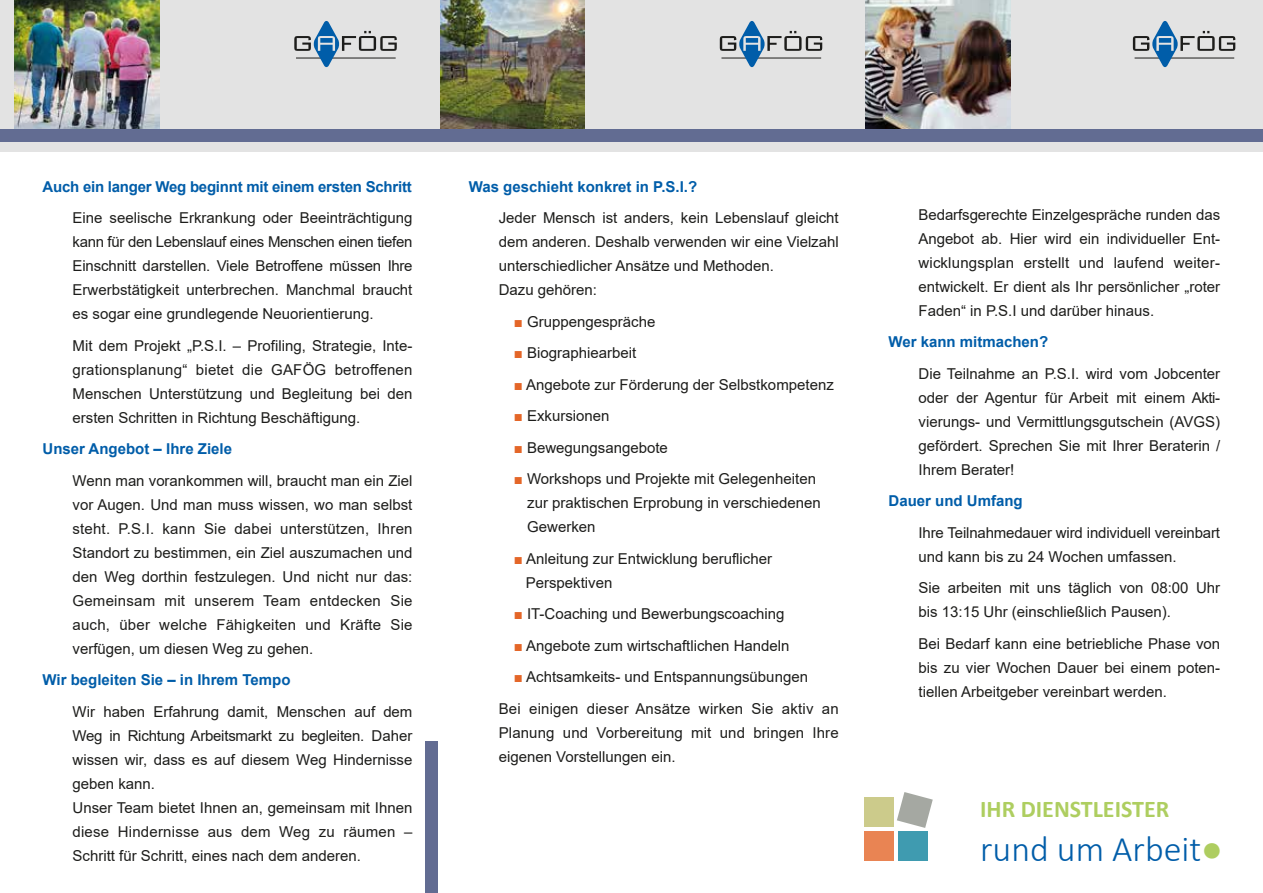
<style>
.page{position:relative;width:1263px;height:893px;background:#fff}
.page>*{position:absolute;margin:0;border:0;box-sizing:border-box;transform-origin:0 0}
.t1{font:300 36px "Calibri";color:#005da9}
.t2{font:700 24px "Calibri";color:#aece60}
.t3{font:15px/24px "Arial";color:#1d1d1b}
.t4{font:700 15px "Arial";color:#005da9}
.s1{color:#e46628}
.s2{font-family:"Arial";font-weight:400;color:#aecd60}
</style>
<div class="page">
<div style="left:0;top:0;width:1263px;height:152px;background:#e3e3e3"></div>
<div style="left:425px;top:741px;width:13px;height:152px;background:#626c92"></div>
<svg style="left:1133px;top:21px;width:102px;height:47px"></svg>
<svg style="left:720px;top:21px;width:102px;height:47px"></svg>
<svg style="left:294px;top:21px;width:103px;height:47px"></svg>
<svg style="left:897px;top:792px;width:36px;height:36px"></svg>
<div style="left:898px;top:831px;width:29px;height:29px;background:#3f9bb0"></div>
<div style="left:864px;top:797px;width:30px;height:30px;background:#cccb8b"></div>
<div style="left:864px;top:831px;width:30px;height:29px;background:#e98453"></div>
<img style="left:865px;top:0;width:145px;height:129px">
<img style="left:14px;top:0;width:145px;height:129px">
<img style="left:440px;top:0;width:145px;height:129px">
<div style="left:0;top:129px;width:1263px;height:12px;background:#626c92"></div>
<p class="t4" style="left:43px;top:176px;width:371px">Auch ein langer Weg beginnt mit einem ersten Schritt</p>
<p class="t3" style="left:73px;top:206px;width:341px;text-align:justify">Eine seelische Erkrankung oder Beeinträchtigung kann für den Lebenslauf eines Menschen einen tiefen Einschnitt darstellen. Viele Betroffene müssen Ihre Erwerbstätigkeit unterbrechen. Manchmal braucht es sogar eine grundlegende Neuorientierung.</p>
<p class="t3" style="left:73px;top:333px;width:341px;text-align:justify">Mit dem Projekt „P.S.I. – Profiling, Strategie, Inte&shy;grationsplanung“ bietet die GAFÖG betroffenen Menschen Unterstützung und Begleitung bei den ersten Schritten in Richtung Beschäftigung.</p>
<p class="t4" style="left:43px;top:438px;width:191px">Unser Angebot – Ihre Ziele</p>
<p class="t3" style="left:73px;top:468px;width:342px;text-align:justify">Wenn man vorankommen will, braucht man ein Ziel vor Augen. Und man muss wissen, wo man selbst steht. P.S.I. kann Sie dabei unterstützen, Ihren Standort zu bestimmen, ein Ziel auszumachen und den Weg dorthin festzulegen. Und nicht nur das:<br>Gemeinsam mit unserem Team entdecken Sie auch, über welche Fähigkeiten und Kräfte Sie verfügen, um diesen Weg zu gehen.</p>
<p class="t4" style="left:43px;top:669px;width:249px">Wir begleiten Sie – in Ihrem Tempo</p>
<p class="t3" style="left:73px;top:699px;width:341px">Wir haben Erfahrung damit, Menschen auf dem Weg in Richtung Arbeitsmarkt zu begleiten. Daher wissen wir, dass es auf diesem Weg Hindernisse geben kann.<br>Unser Team bietet Ihnen an, gemeinsam mit Ihnen diese Hindernisse aus dem Weg zu räumen – Schritt für Schritt, eines nach dem anderen.</p>
<p class="t4" style="left:469px;top:176px;width:230px">Was geschieht konkret in P.S.I.?</p>
<p class="t3" style="left:499px;top:206px;width:341px">Jeder Mensch ist anders, kein Lebenslauf gleicht dem anderen. Deshalb verwenden wir eine Vielzahl unterschiedlicher Ansätze und Methoden.<br>Dazu gehören:</p>
<p class="t3" style="left:514px;top:309px;width:143px"><span class="s1">■</span> Gruppengespräche</p>
<p class="t3" style="left:514px;top:341px;width:124px"><span class="s1">■</span> Biographiearbeit</p>
<p class="t3" style="left:514px;top:372px;width:322px"><span class="s1">■</span> Angebote zur Förderung der Selbstkompetenz</p>
<p class="t3" style="left:514px;top:404px;width:97px"><span class="s1">■</span> Exkursionen</p>
<p class="t3" style="left:514px;top:435px;width:156px"><span class="s1">■</span> Bewegungsangebote</p>
<p class="t3" style="left:527px;top:467px;width:295px;text-indent:-14px"><span class="s1">■</span> Workshops und Projekte mit Gelegenheiten zur praktischen Erprobung in verschiedenen<br>Gewerken</p>
<p class="t3" style="left:526px;top:546px;width:248px;text-indent:-12px"><span class="s1">■</span> Anleitung zur Entwicklung beruflicher<br>Perspektiven</p>
<p class="t3" style="left:514px;top:602px;width:272px"><span class="s1">■</span> IT-Coaching und Bewerbungscoaching</p>
<p class="t3" style="left:514px;top:633px;width:277px"><span class="s1">■</span> Angebote zum wirtschaftlichen Handeln</p>
<p class="t3" style="left:499px;top:661px;width:341px;line-height:31.5px;text-indent:15px"><span class="s1">■</span> Achtsamkeits- und Entspannungsübungen<br>Bei einigen dieser Ansätze wirken Sie aktiv an</p>
<p class="t3" style="left:499px;top:720px;width:341px">Planung und Vorbereitung mit und bringen Ihre eigenen Vorstellungen ein.</p>
<p class="t3" style="left:918px;top:202px;width:303px;text-align:justify">Bedarfsgerechte Einzelgespräche runden das Angebot ab. Hier wird ein individueller Ent&shy;wicklungsplan erstellt und laufend weiter&shy;entwickelt. Er dient als Ihr persönlicher „roter Faden“ in P.S.I und darüber hinaus.</p>
<p class="t4" style="left:888px;top:331px;width:161px">Wer kann mitmachen?</p>
<p class="t3" style="left:918px;top:361px;width:303px;text-align:justify">Die Teilnahme an P.S.I. wird vom Jobcenter oder der Agentur für Arbeit mit einem Akti&shy;vierungs- und Vermittlungsgutschein (AVGS) gefördert. Sprechen Sie mit Ihrer Beraterin / Ihrem Berater!</p>
<p class="t4" style="left:888px;top:490px;width:136px">Dauer und Umfang</p>
<p class="t3" style="left:918px;top:520px;width:303px">Ihre Teilnahmedauer wird individuell vereinbart und kann bis zu 24 Wochen umfassen.</p>
<p class="t3" style="left:918px;top:576px;width:303px">Sie arbeiten mit uns täglich von 08:00 Uhr bis 13:15 Uhr (einschließlich Pausen).</p>
<p class="t3" style="left:918px;top:631px;width:303px;text-align:justify">Bei Bedarf kann eine betriebliche Phase von bis zu vier Wochen Dauer bei einem poten&shy;tiellen Arbeitgeber vereinbart werden.</p>
<h2 class="t2" style="left:980px;top:792px;width:191px">IHR DIENSTLEISTER</h2>
<h1 class="t1" style="left:980px;top:826px;width:244px">rund um Arbeit<span class="s2">●</span></h1>
</div>
